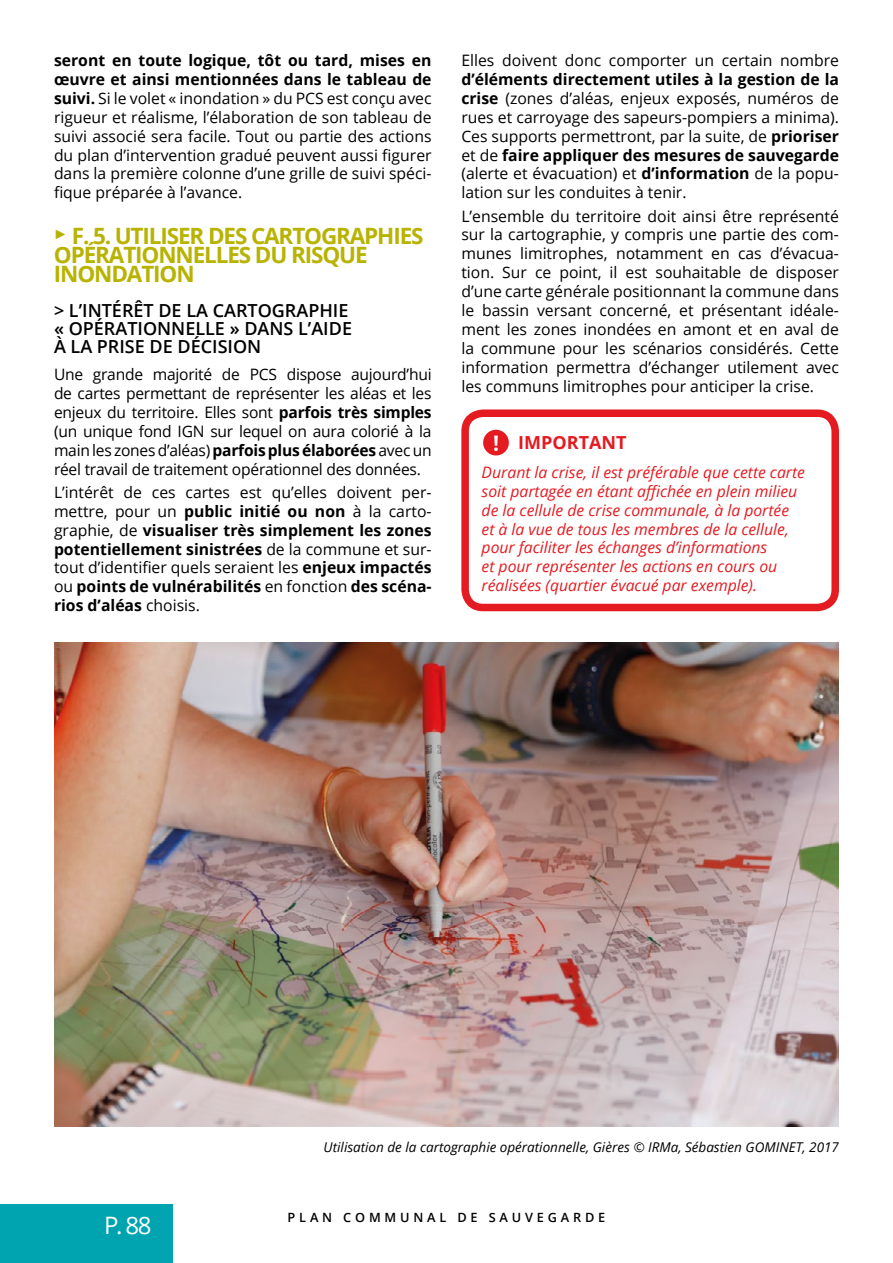
<style>
.page{position:relative;width:893px;height:1263px;background:#fff}
.page>*{position:absolute;margin:0;border:0;box-sizing:border-box;transform-origin:0 0}
.t1{font:24px "Open Sans";color:#fff}
.t2{font:700 22.5px/18.8px "Open Sans";letter-spacing:-.05em;color:#b8b300}
.t3{font:600 18px/18px "Open Sans";color:#000}
.t4{font:700 18px "Open Sans";color:#e41b21}
.t5{font:15.75px/18.9px "Open Sans";color:#000;text-align:justify}
.t6{font:italic 15.75px/18.8px "Open Sans";color:#e41b21}
.t7{font:italic 13.5px "Open Sans";color:#000}
.t8{font:600 12.75px "Open Sans";letter-spacing:.3em;color:#000}
.s1{font-weight:700}
.s2{font-family:"FF Dingbests";font-weight:400;font-size:19.5px}
</style>
<div class="page">
<img style="left:54px;top:642px;width:785px;height:485px">
<svg style="left:483px;top:430px;width:26px;height:25px"></svg>
<div style="left:461px;top:409px;width:378px;height:202px;border:8px solid #e41b21;border-radius:18px"></div>
<div style="left:0;top:1204px;width:173px;height:59px;background:#00a4b0"></div>
<p class="t5" style="left:54px;top:50px;width:379px"><span class="s1">seront en toute logique, tôt ou tard, mises en œuvre et ainsi mentionnées dans le tableau de suivi.</span> Si le volet « inondation » du PCS est conçu avec rigueur et réalisme, l’élaboration de son tableau de suivi associé sera facile. Tout ou partie des actions du plan d’intervention gradué peuvent aussi figurer dans la première colonne d’une grille de suivi spéci&shy;fique préparée à l’avance.</p>
<h2 class="t2" style="left:54px;top:226px;width:371px"><span class="s2">&gt;</span> F. 5. UTILISER DES CARTOGRAPHIES<br>OPÉRATIONNELLES DU RISQUE<br>INONDATION</h2>
<p class="t3" style="left:54px;top:301px;width:300px">&gt; L’INTÉRÊT DE LA CARTOGRAPHIE « OPÉRATIONNELLE » DANS L’AIDE<br>À LA PRISE DE DÉCISION</p>
<p class="t5" style="left:54px;top:365px;width:379px">Une grande majorité de PCS dispose aujourd’hui de cartes permettant de représenter les aléas et les enjeux du territoire. Elles sont <span class="s1">parfois très simples </span>(un unique fond IGN sur lequel on aura colorié à la main les zones d’aléas) <span class="s1">parfois plus élaborées</span> avec un réel travail de traitement opérationnel des données.</p>
<p class="t5" style="left:54px;top:482px;width:379px">L’intérêt de ces cartes est qu’elles doivent per&shy;mettre, pour un <span class="s1">public initié ou non</span> à la carto&shy;graphie, de <span class="s1">visualiser très simplement les zones potentiellement sinistrées</span> de la commune et sur&shy;tout d’identifier quels seraient les <span class="s1">enjeux impactés </span>ou <span class="s1">points de vulnérabilités</span> en fonction <span class="s1">des scéna&shy;rios d’aléas</span> choisis.</p>
<p class="t5" style="left:461px;top:50px;width:379px">Elles doivent donc comporter un certain nombre</p>
<p class="t5" style="left:461px;top:69px;width:379px"><span class="s1">d’éléments directement utiles à la gestion de la crise</span> (zones d’aléas, enjeux exposés, numéros de rues et carroyage des sapeurs-pompiers a minima).<br>Ces supports permettront, par la suite, de <span class="s1">prioriser </span>et de <span class="s1">faire appliquer des mesures de sauvegarde </span>(alerte et évacuation) et <span class="s1">d’information</span> de la popu&shy;lation sur les conduites à tenir.</p>
<p class="t5" style="left:461px;top:206px;width:379px">L’ensemble du territoire doit ainsi être représenté sur la cartographie, y compris une partie des com&shy;munes limitrophes, notamment en cas d’évacua&shy;tion. Sur ce point, il est souhaitable de disposer d’une carte générale positionnant la commune dans le bassin versant concerné, et présentant idéale&shy;ment les zones inondées en amont et en aval de la commune pour les scénarios considérés. Cette information permettra d’échanger utilement avec les communs limitrophes pour anticiper la crise.</p>
<p class="t4" style="left:518px;top:430px;width:110px">IMPORTANT</p>
<p class="t6" style="left:482px;top:463px;width:325px">Durant la crise, il est préférable que cette carte soit partagée en étant affichée en plein milieu de la cellule de crise communale, à la portée et à la vue de tous les membres de la cellule, pour faciliter les échanges d’informations<br>et pour représenter les actions en cours ou réalisées (quartier évacué par exemple).</p>
<h1 class="t1" style="left:104px;top:1208px;width:49px">P. 88</h1>
<p class="t7" style="left:324px;top:1138px;width:517px">Utilisation de la cartographie opérationnelle, Gières © IRMa, Sébastien GOMINET, 2017</p>
<p class="t8" style="left:288px;top:1209px;width:319px">PLAN COMMUNAL DE SAUVEGARDE</p>
</div>
